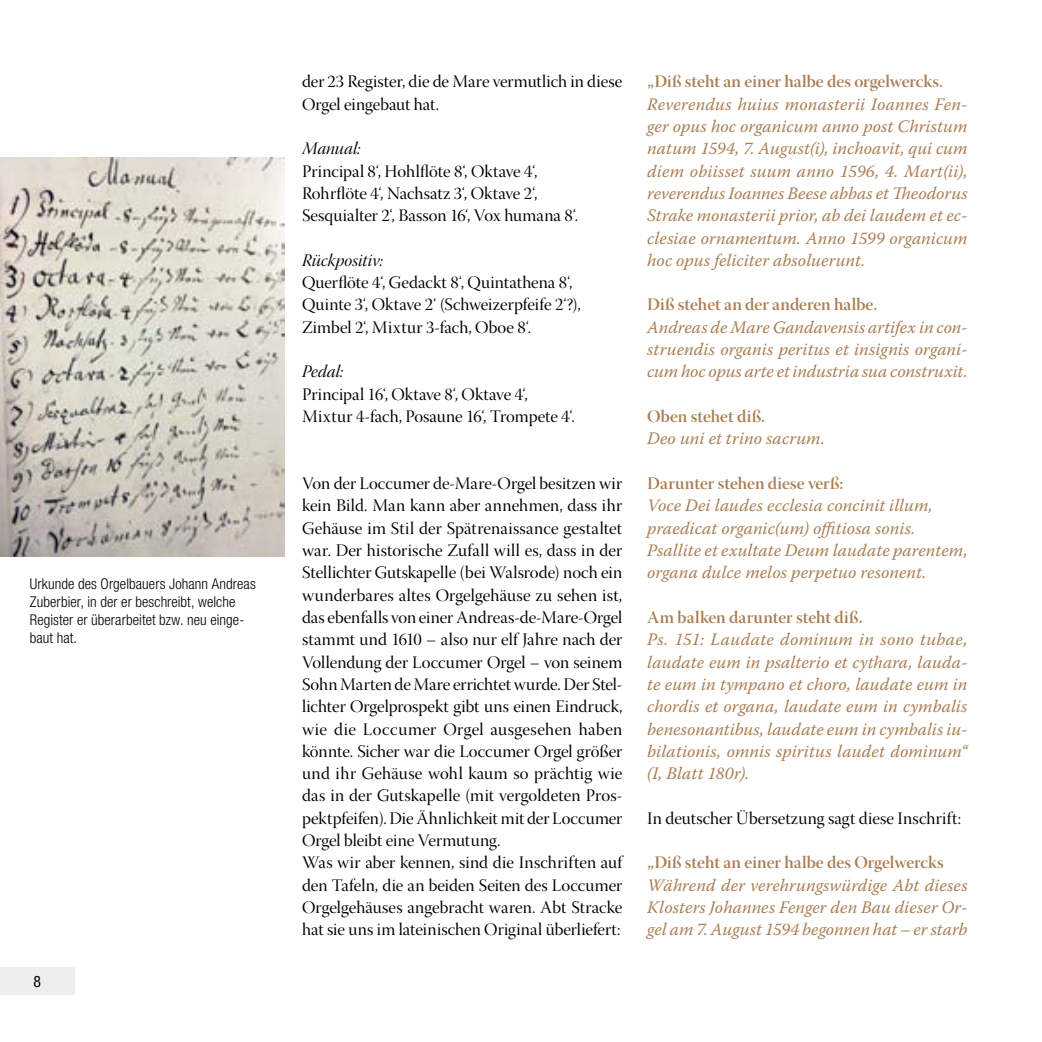
<style>
.page{position:relative;width:1042px;height:1042px;background:#fff}
.page>*{position:absolute;margin:0;border:0;box-sizing:border-box;transform-origin:0 0}
.t1{font:17.5px/22.4px "Warnock Pro Disp";color:#000}
.t2{font:italic 17.5px/22.4px "Warnock Pro";letter-spacing:.005em;color:#aa7e53;text-align:justify}
.t3{font:17.5px "Warnock Pro Semibold Disp";color:#aa7e53}
.t4{font:17.5px "Warnock Pro It Disp";letter-spacing:.005em;color:#000}
.t5{font:condensed 15.75px "Helvetica Neue";color:#000}
.t6{font:300 condensed 14.88px/17.8px "Helvetica Neue";letter-spacing:.005em;color:#000}
</style>
<div class="page">
<div style="left:0;top:967px;width:74px;height:28px;background:#eee"></div>
<img style="left:0;top:157px;width:285px;height:400px">
<p class="t6" style="left:30px;top:575px;width:228px">Urkunde des Orgelbauers Johann Andreas<br>Zuberbier, in der er beschreibt, welche<br>Register er überarbeitet bzw. neu einge&shy;baut hat.</p>
<p class="t5" style="left:33px;top:972px;width:9px">8</p>
<p class="t1" style="left:302px;top:72px;width:322px">der 23 Register, die de Mare vermutlich in diese<br>Orgel eingebaut hat.</p>
<p class="t4" style="left:302px;top:139px;width:60px">Manual:</p>
<p class="t1" style="left:302px;top:162px;width:276px">Principal 8‘, Hohlflöte 8‘, Oktave 4‘,<br>Rohrflöte 4‘, Nachsatz 3‘, Oktave 2‘,<br>Sesquialter 2‘, Basson 16‘, Vox humana 8‘.</p>
<p class="t4" style="left:302px;top:251px;width:83px">Rückpositiv:</p>
<p class="t1" style="left:302px;top:273px;width:280px">Querflöte 4‘, Gedackt 8‘, Quintathena 8‘,<br>Quinte 3‘, Oktave 2‘ (Schweizerpfeife 2‘?),<br>Zimbel 2‘, Mixtur 3-fach, Oboe 8‘.</p>
<p class="t4" style="left:302px;top:362px;width:43px">Pedal:</p>
<p class="t1" style="left:302px;top:385px;width:273px">Principal 16‘, Oktave 8‘, Oktave 4‘,<br>Mixtur 4-fach, Posaune 16‘, Trompete 4‘.</p>
<p class="t1" style="left:302px;top:474px;width:322px">Von der Loccumer de-Mare-Orgel besitzen wir kein Bild. Man kann aber annehmen, dass ihr Gehäuse im Stil der Spätrenaissance gestaltet war. Der historische Zufall will es, dass in der Stellichter Gutskapelle (bei Walsrode) noch ein wunderbares altes Orgelgehäuse zu sehen ist, das ebenfalls von einer Andreas-de-Mare-Orgel stammt und 1610 – also nur elf Jahre nach der Vollendung der Loccumer Orgel – von seinem Sohn Marten de Mare errichtet wurde. Der Stel&shy;lichter Orgelprospekt gibt uns einen Eindruck, wie die Loccumer Orgel ausgesehen haben könnte. Sicher war die Loccumer Orgel größer und ihr Gehäuse wohl kaum so prächtig wie das in der Gutskapelle (mit vergoldeten Pros&shy;pektpfeifen). Die Ähnlichkeit mit der Loccumer Orgel bleibt eine Vermutung.<br>Was wir aber kennen, sind die Inschriften auf den Tafeln, die an beiden Seiten des Loccumer Orgelgehäuses angebracht waren. Abt Stracke hat sie uns im lateinischen Original überliefert:</p>
<p class="t3" style="left:647px;top:71px;width:297px">„Diß steht an einer halbe des orgelwercks.</p>
<p class="t2" style="left:647px;top:92px;width:322px">Reverendus huius monasterii Ioannes Fen&shy;ger opus hoc organicum anno post Christum natum 1594, 7. August(i), inchoavit, qui cum diem obiisset suum anno 1596, 4. Mart(ii), reverendus Ioannes Beese abbas et Theodorus Strake monasterii prior, ab dei laudem et ec&shy;clesiae ornamentum. Anno 1599 organicum hoc opus feliciter absoluerunt.</p>
<p class="t3" style="left:647px;top:294px;width:232px">Diß stehet an der anderen halbe.</p>
<p class="t2" style="left:647px;top:316px;width:322px">Andreas de Mare Gandavensis artifex in con&shy;struendis organis peritus et insignis organi&shy;cum hoc opus arte et industria sua construxit.</p>
<p class="t3" style="left:647px;top:406px;width:119px">Oben stehet diß.</p>
<p class="t2" style="left:647px;top:427px;width:179px">Deo uni et trino sacrum.</p>
<p class="t3" style="left:647px;top:473px;width:198px">Darunter stehen diese verß:</p>
<p class="t2" style="left:647px;top:494px;width:322px;text-align:left">Voce Dei laudes ecclesia concinit illum, praedicat organic(um) offitiosa sonis.<br>Psallite et exultate Deum laudate parentem, organa dulce melos perpetuo resonent.</p>
<p class="t3" style="left:647px;top:606px;width:217px">Am balken darunter steht diß.</p>
<p class="t2" style="left:647px;top:628px;width:322px">Ps. 151: Laudate dominum in sono tubae, laudate eum in psalterio et cythara, lauda&shy;te eum in tympano et choro, laudate eum in chordis et organa, laudate eum in cymbalis benesonantibus, laudate eum in cymbalis iu&shy;bilationis, omnis spiritus laudet dominum“ (I, Blatt 180r).</p>
<p class="t1" style="left:647px;top:809px;width:315px">In deutscher Übersetzung sagt diese Inschrift:</p>
<p class="t3" style="left:647px;top:852px;width:298px">„Diß steht an einer halbe des Orgelwercks</p>
<p class="t2" style="left:647px;top:873px;width:322px">Während der verehrungswürdige Abt dieses Klosters Johannes Fenger den Bau dieser Or&shy;gel am 7. August 1594 begonnen hat – er starb</p>
</div>
